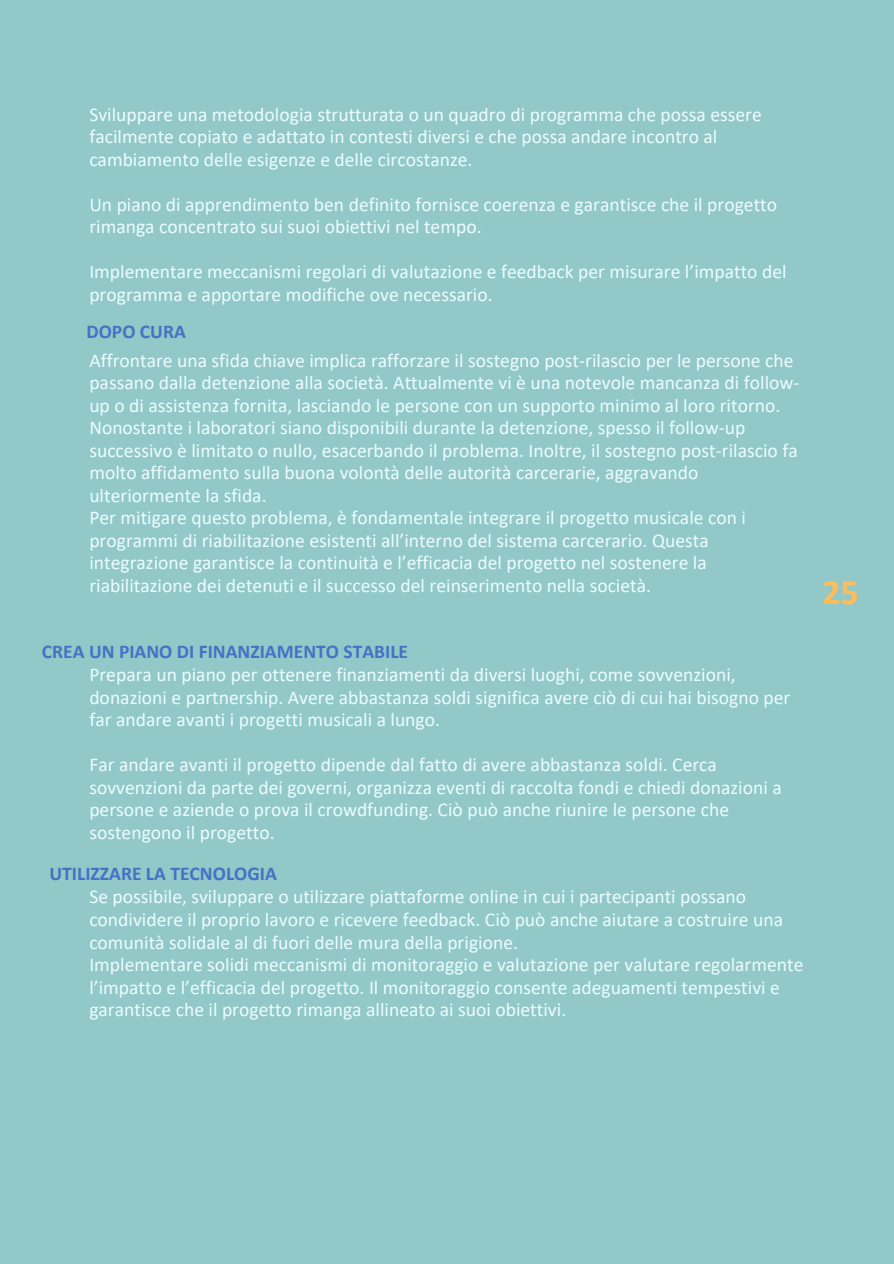
<style>
.page{position:relative;width:894px;height:1264px;background:#fff}
.page>*{position:absolute;margin:0;border:0;box-sizing:border-box;transform-origin:0 0}
.t1{font:700 36px "Calibri";color:#ffbd59}
.t2{font:19.5px/22.5px "Calibri";color:#ecfdff}
.t3{font:700 19.5px "Calibri";color:#4472c4}
</style>
<div class="page">
<div style="left:0;top:0;width:893px;height:1263px;background:#92c8c7"></div>
<p class="t2" style="left:89px;top:104px;width:673px">Sviluppare una metodologia strutturata o un quadro di programma che possa essere facilmente copiato e adattato in contesti diversi e che possa andare incontro al cambiamento delle esigenze e delle circostanze.</p>
<p class="t2" style="left:89px;top:194px;width:689px">Un piano di apprendimento ben definito fornisce coerenza e garantisce che il progetto rimanga concentrato sui suoi obiettivi nel tempo.</p>
<p class="t2" style="left:89px;top:262px;width:698px">Implementare meccanismi regolari di valutazione e feedback per misurare l’impatto del programma e apportare modifiche ove necessario.</p>
<p class="t3" style="left:86px;top:323px;width:101px">DOPO CURA</p>
<p class="t2" style="left:89px;top:350px;width:711px">Affrontare una sfida chiave implica rafforzare il sostegno post-rilascio per le persone che passano dalla detenzione alla società. Attualmente vi è una notevole mancanza di follow&shy;up o di assistenza fornita, lasciando le persone con un supporto minimo al loro ritorno.<br>Nonostante i laboratori siano disponibili durante la detenzione, spesso il follow-up successivo è limitato o nullo, esacerbando il problema. Inoltre, il sostegno post-rilascio fa molto affidamento sulla buona volontà delle autorità carcerarie, aggravando ulteriormente la sfida.</p>
<p class="t2" style="left:89px;top:508px;width:657px">Per mitigare questo problema, è fondamentale integrare il progetto musicale con i programmi di riabilitazione esistenti all’interno del sistema carcerario. Questa integrazione garantisce la continuità e l’efficacia del progetto nel sostenere la riabilitazione dei detenuti e il successo del reinserimento nella società.</p>
<p class="t3" style="left:42px;top:643px;width:367px">CREA UN PIANO DI FINANZIAMENTO STABILE</p>
<p class="t2" style="left:89px;top:665px;width:702px">Prepara un piano per ottenere finanziamenti da diversi luoghi, come sovvenzioni, donazioni e partnership. Avere abbastanza soldi significa avere ciò di cui hai bisogno per far andare avanti i progetti musicali a lungo.</p>
<h1 class="t2" style="left:89px;top:755px;width:693px">Far andare avanti il progetto dipende dal fatto di avere abbastanza soldi. Cerca sovvenzioni da parte dei governi, organizza eventi di raccolta fondi e chiedi donazioni a persone e aziende o prova il crowdfunding. Ciò può anche riunire le persone che sostengono il progetto.</h1>
<p class="t3" style="left:50px;top:864px;width:229px">UTILIZZARE LA TECNOLOGIA</p>
<p class="t2" style="left:89px;top:887px;width:695px">Se possibile, sviluppare o utilizzare piattaforme online in cui i partecipanti possano condividere il proprio lavoro e ricevere feedback. Ciò può anche aiutare a costruire una comunità solidale al di fuori delle mura della prigione.</p>
<p class="t2" style="left:89px;top:954px;width:715px">Implementare solidi meccanismi di monitoraggio e valutazione per valutare regolarmente l’impatto e l’efficacia del progetto. Il monitoraggio consente adeguamenti tempestivi e garantisce che il progetto rimanga allineato ai suoi obiettivi.</p>
<h1 class="t1" style="left:822px;top:577px;width:38px">25</h1>
</div>
